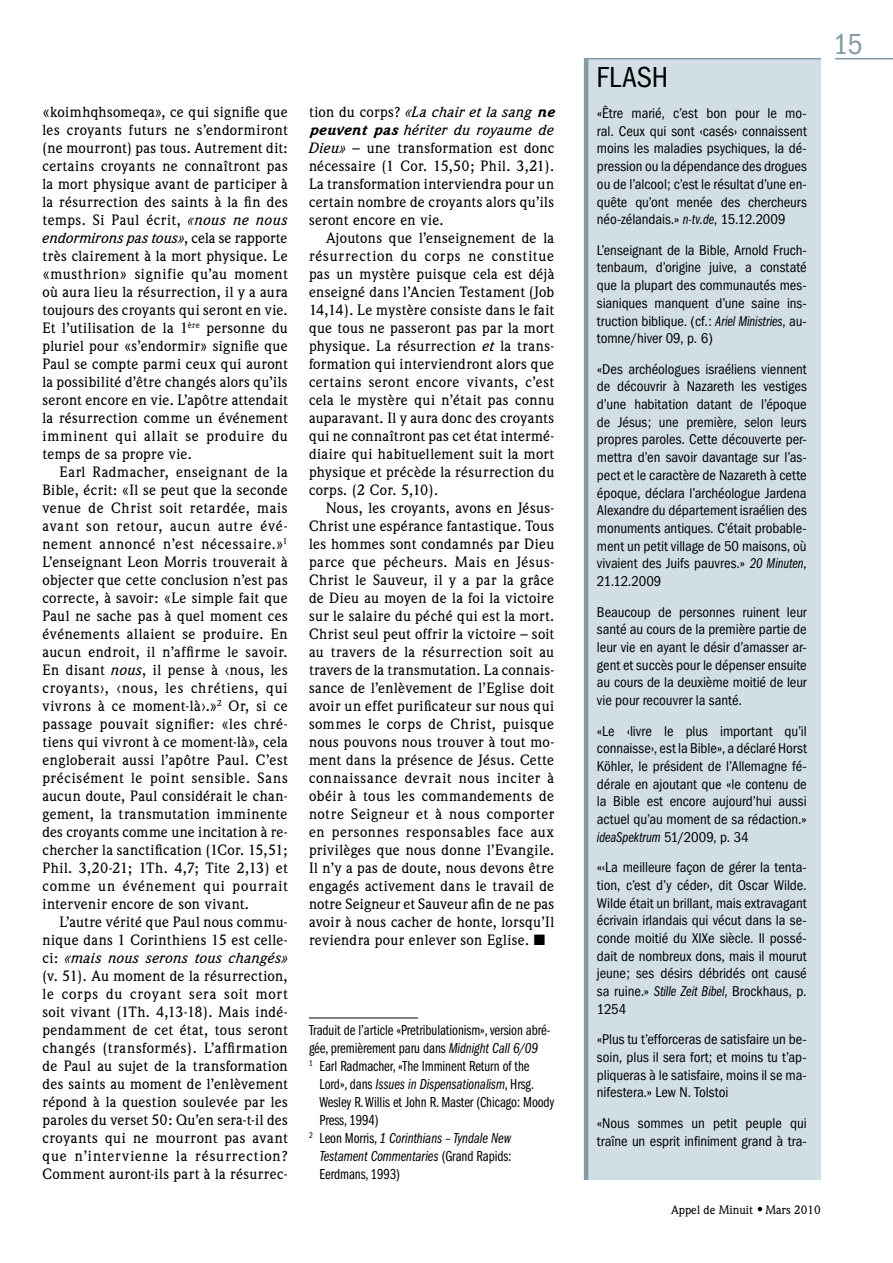
<style>
.page{position:relative;width:893px;height:1263px;background:#fff}
.page>*{position:absolute;margin:0;border:0;box-sizing:border-box;transform-origin:0 0}
.t1{font:condensed 30px "Franklin Gothic";letter-spacing:.025em;color:#000}
.t2{font:condensed 30px "Franklin Gothic";color:#849aa5}
.t3{font:15px/18px "Franklin Gothic Book Cmpr";letter-spacing:-.005em;color:#000}
.t4{font:15px/18px "Franklin Gothic Book Cmpr Ital";letter-spacing:-.005em;color:#000;text-align:right}
.t5{font:500 14.7px/18px "Weidemann";letter-spacing:.035em;color:#000;text-align:justify}
.t6{font:condensed 14.7px/17.7px "Franklin Gothic";letter-spacing:-.005em;color:#000;text-align:justify}
.t7{font:14.7px "Franklin Gothic Book Cmpr Ital";letter-spacing:-.005em;color:#000}
.t8{font:500 12px "Weidemann";color:#000}
.s1{font-style:italic}
.s2{font-weight:900;font-style:italic}
.s3{font-family:"Franklin Gothic Book Cmpr Ital"}
.s4{font-family:"Franklin Gothic Book Cmpr"}
.s5{font-family:"Franklin Gothic Book Cmpr Ital";font-stretch:normal}
.s6{font-family:"Franklin Gothic";font-stretch:condensed}
</style>
<div class="page">
<hr style="left:835px;top:58px;width:58px;height:1px;background:#849aa5">
<div style="left:585px;top:59px;width:236px;height:1121px;background:#d1dee5"></div>
<hr style="left:584px;top:58px;width:237px;height:1px;background:#849aa5">
<hr style="left:584px;top:58px;width:4px;height:1122px;background:#849aa5">
<svg style="left:758px;top:1207px;width:4px;height:4px"></svg>
<hr style="left:309px;top:1018px;width:109px;height:1px;background:#000">
<p class="t5" style="left:43px;top:103px;width:247px">«koimhqhsomeqa», ce qui signifie que les croyants futurs ne s’endormiront (ne mourront) pas tous. Autrement dit: certains croyants ne connaîtront pas la mort physique avant de participer à la résurrection des saints à la fin des temps. Si Paul écrit, <span class="s1">«nous ne nous endormirons pas tous»</span>, cela se rapporte très clairement à la mort physique. Le «musthrion» signifie qu’au moment où aura lieu la résurrection, il y a aura toujours des croyants qui seront en vie.<br>Et l’utilisation de la 1<sup>ère</sup> personne du pluriel pour «s’endormir» signifie que Paul se compte parmi ceux qui auront la possibilité d’être changés alors qu’ils seront encore en vie. L’apôtre attendait la résurrection comme un événement imminent qui allait se produire du temps de sa propre vie.</p>
<p class="t5" style="left:43px;top:463px;width:247px;text-indent:17px">Earl Radmacher, enseignant de la Bible, écrit: «Il se peut que la seconde venue de Christ soit retardée, mais avant son retour, aucun autre évé&shy;nement annoncé n’est nécessaire.»<sup>1<br></sup>L’enseignant Leon Morris trouverait à objecter que cette conclusion n’est pas correcte, à savoir: «Le simple fait que Paul ne sache pas à quel moment ces événements allaient se produire. En aucun endroit, il n’affirme le savoir.<br>En disant <span class="s1">nous</span>, il pense à ‹nous, les croyants›, ‹nous, les chrétiens, qui vivrons à ce moment-là›.»<sup>2</sup> Or, si ce passage pouvait signifier: «les chré&shy;tiens qui vivront à ce moment-là», cela engloberait aussi l’apôtre Paul. C’est précisément le point sensible. Sans aucun doute, Paul considérait le chan&shy;gement, la transmutation imminente des croyants comme une incitation à re&shy;chercher la sanctification (1Cor. 15,51; Phil. 3,20-21; 1Th. 4,7; Tite 2,13) et comme un événement qui pourrait intervenir encore de son vivant.</p>
<p class="t5" style="left:43px;top:913px;width:247px;text-indent:17px">L’autre vérité que Paul nous commu&shy;nique dans 1 Corinthiens 15 est celle&shy;ci: <span class="s1">«mais nous serons tous changés» </span>(v. 51). Au moment de la résurrection, le corps du croyant sera soit mort soit vivant (1Th. 4,13-18). Mais indé&shy;pendamment de cet état, tous seront changés (transformés). L’affirmation de Paul au sujet de la transformation des saints au moment de l’enlèvement répond à la question soulevée par les paroles du verset 50: Qu’en sera-t-il des croyants qui ne mourront pas avant que n’intervienne la résurrection?<br>Comment auront-ils part à la résurrec-</p>
<p class="t5" style="left:309px;top:103px;width:247px">tion du corps? <span class="s1">«La chair et la sang</span> <span class="s2">ne peuvent pas</span> <span class="s1">hériter du royaume de Dieu»</span> – une transformation est donc nécessaire (1 Cor. 15,50; Phil. 3,21).<br>La transformation interviendra pour un certain nombre de croyants alors qu’ils seront encore en vie.</p>
<p class="t5" style="left:309px;top:229px;width:247px;text-indent:17px">Ajoutons que l’enseignement de la résurrection du corps ne constitue pas un mystère puisque cela est déjà enseigné dans l’Ancien Testament (Job 14,14). Le mystère consiste dans le fait que tous ne passeront pas par la mort physique. La résurrection <span class="s1">et</span> la trans&shy;formation qui interviendront alors que certains seront encore vivants, c’est cela le mystère qui n’était pas connu auparavant. Il y aura donc des croyants qui ne connaîtront pas cet état intermé&shy;diaire qui habituellement suit la mort physique et précède la résurrection du corps. (2 Cor. 5,10).</p>
<p class="t5" style="left:309px;top:499px;width:247px;text-indent:17px">Nous, les croyants, avons en Jésus-Christ une espérance fantastique. Tous les hommes sont condamnés par Dieu parce que pécheurs. Mais en Jésus-Christ le Sauveur, il y a par la grâce de Dieu au moyen de la foi la victoire sur le salaire du péché qui est la mort.<br>Christ seul peut offrir la victoire – soit au travers de la résurrection soit au travers de la transmutation. La connais&shy;sance de l’enlèvement de l’Eglise doit avoir un effet purificateur sur nous qui sommes le corps de Christ, puisque nous pouvons nous trouver à tout mo&shy;ment dans la présence de Jésus. Cette connaissance devrait nous inciter à obéir à tous les commandements de notre Seigneur et à nous comporter en personnes responsables face aux privilèges que nous donne l’Evangile.<br>Il n’y a pas de doute, nous devons être engagés activement dans le travail de notre Seigneur et Sauveur afin de ne pas avoir à nous cacher de honte, lorsqu’Il reviendra pour enlever son Eglise. ■</p>
<p class="t3" style="left:309px;top:1021px;width:243px">Traduit de l’article «Pretribulationism», version abré&shy;gée, premièrement paru dans <span class="s3">Midnight Call 6/09<br></span><sup>1</sup> Earl Radmacher, «The Imminent Return of the</p>
<p class="t4" style="left:320px;top:1075px;width:216px"><span class="s4">Lord», dans</span> Issues in Dispensationalism<span class="s4">, Hrsg.</span></p>
<p class="t3" style="left:320px;top:1093px;width:236px">Wesley R. Willis et John R. Master (Chicago: Moody<br>Press, 1994)</p>
<p class="t4" style="left:309px;top:1129px;width:204px"><sup>2</sup> <span class="s4">Leon Morris,</span> 1 Corinthians – Tyndale New<br>Testament Commentaries <span class="s4">(Grand Rapids:</span></p>
<p class="t3" style="left:320px;top:1165px;width:82px">Eerdmans, 1993)</p>
<h1 class="t1" style="left:596px;top:60px;width:73px">Flash</h1>
<p class="t6" style="left:597px;top:104px;width:211px">«Être marié, c’est bon pour le mo&shy;ral. Ceux qui sont ‹casés› connaissent moins les maladies psychiques, la dé&shy;pression ou la dépendance des drogues ou de l’alcool; c’est le résultat d’une en&shy;quête qu’ont menée des chercheurs néo-zélandais.» <span class="s5">n-tv.de</span>, 15.12.2009</p>
<p class="t6" style="left:597px;top:241px;width:211px">L’enseignant de la Bible, Arnold Fruch&shy;tenbaum, d’origine juive, a constaté que la plupart des communautés mes&shy;sianiques manquent d’une saine ins&shy;truction biblique. (cf.: <span class="s5">Ariel Ministries</span>, au&shy;tomne/hiver 09, p. 6)</p>
<p class="t6" style="left:597px;top:360px;width:211px">«Des archéologues israéliens viennent de découvrir à Nazareth les vestiges d’une habitation datant de l’époque de Jésus; une première, selon leurs propres paroles. Cette découverte per&shy;mettra d’en savoir davantage sur l’as&shy;pect et le caractère de Nazareth à cette époque, déclara l’archéologue Jardena Alexandre du département israélien des monuments antiques. C’était probable&shy;ment un petit village de 50 maisons, où vivaient des Juifs pauvres.» <span class="s5">20 Minuten</span>, 21.12.2009</p>
<p class="t6" style="left:597px;top:603px;width:212px">Beaucoup de personnes ruinent leur santé au cours de la première partie de leur vie en ayant le désir d’amasser ar&shy;gent et succès pour le dépenser ensuite au cours de la deuxième moitié de leur vie pour recouvrer la santé.</p>
<p class="t6" style="left:597px;top:722px;width:211px">«Le ‹livre le plus important qu’il connaisse›, est la Bible», a déclaré Horst Köhler, le président de l’Allemagne fé&shy;dérale en ajoutant que «le contenu de la Bible est encore aujourd’hui aussi actuel qu’au moment de sa rédaction.»</p>
<p class="t7" style="left:597px;top:829px;width:153px">ideaSpektrum <span class="s6">51/2009, p. 34</span></p>
<p class="t6" style="left:597px;top:859px;width:211px">«‹La meilleure façon de gérer la tenta&shy;tion, c’est d’y céder›, dit Oscar Wilde.<br>Wilde était un brillant, mais extravagant écrivain irlandais qui vécut dans la se&shy;conde moitié du XIXe siècle. Il possé&shy;dait de nombreux dons, mais il mourut jeune; ses désirs débridés ont causé sa ruine.» <span class="s5">Stille Zeit Bibel</span>, Brockhaus, p.<br>1254</p>
<p class="t6" style="left:597px;top:1031px;width:211px">«Plus tu t’efforceras de satisfaire un be&shy;soin, plus il sera fort; et moins tu t’ap&shy;pliqueras à le satisfaire, moins il se ma&shy;nifestera.» Lew N. Tolstoi</p>
<p class="t6" style="left:597px;top:1114px;width:211px">«Nous sommes un petit peuple qui traîne un esprit infiniment grand à tra-</p>
<h1 class="t2" style="left:833px;top:27px;width:31px">15</h1>
<p class="t8" style="left:671px;top:1203px;width:151px">Appel de Minuit Mars 2010</p>
</div>
